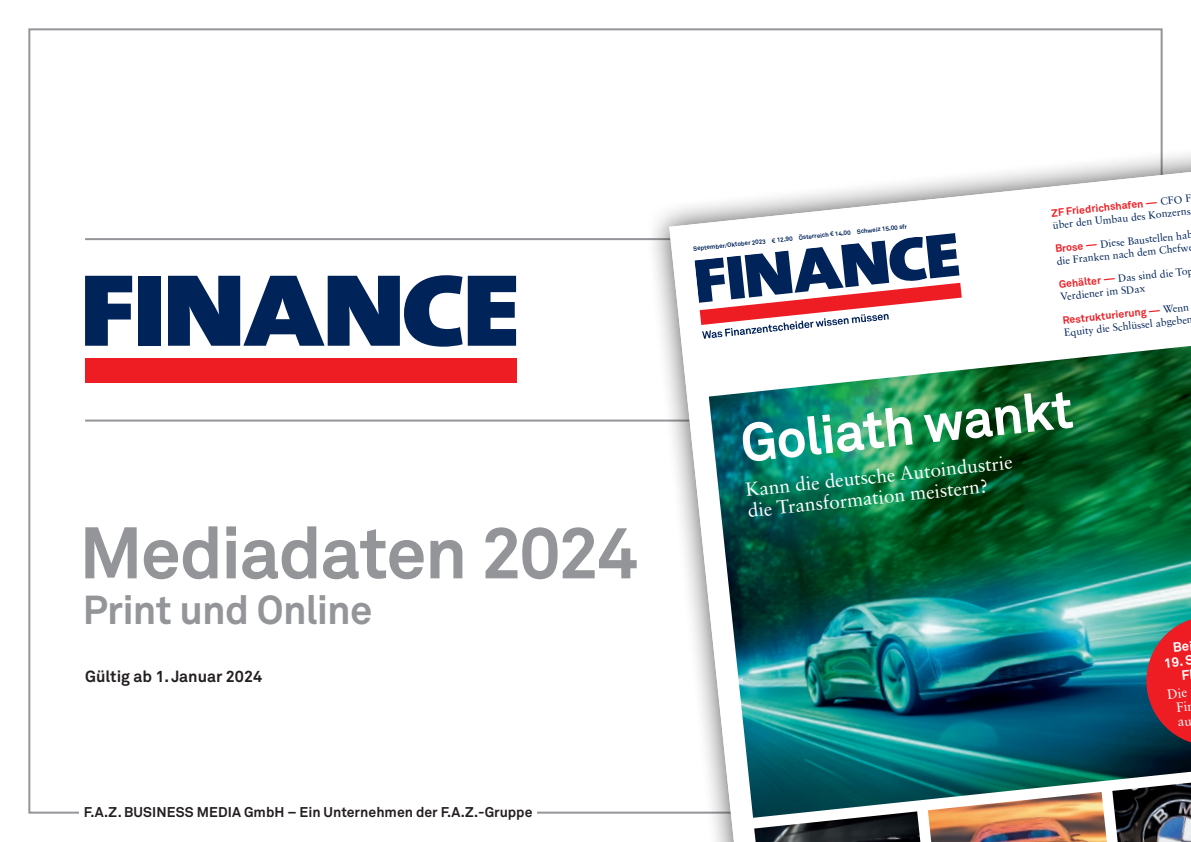
<style>
.page{position:relative;width:1191px;height:842px;background:#fff}
.page>*{position:absolute;margin:0;border:0;box-sizing:border-box;transform-origin:0 0}
.t1{font:700 72px "Akkurat Std";letter-spacing:-.025em;color:#939598}
.t2{font:700 53.4px "Akkurat Std";color:#fff}
.t3{font:700 40px "Akkurat Std";letter-spacing:-.02em;color:#939598}
.t4{font:19px/21px "Sabon LT Std";color:#fff}
.t5{font:700 16px "Akkurat Std";color:#231f20}
.t6{font:700 14px "Akkurat Std";color:#231f20}
.t7{font:13.4px/14.2px "Sabon LT Std";color:#fff;text-align:center}
.t8{font:700 13.4px/14.2px "Akkurat Std";color:#fff}
.t9{font:10.4px/12.4px "Sabon LT Std";color:#002359}
.t10{font:700 10.4px "Akkurat Std";color:#ee1d23}
.t11{font:700 6.2px "Akkurat Std";color:#002359}
.s1{font-family:"Sabon LT Std";font-weight:400;color:#002359}
.s2{font-family:"Akkurat Std";font-weight:700;color:#ee1d23}
</style>
<div class="page">
<div style="left:85px;top:358px;width:431px;height:24px;background:#ee1d23"></div>
<svg style="left:468px;top:276px;width:48px;height:70px"></svg>
<svg style="left:168px;top:275px;width:294px;height:72px"></svg>
<div style="left:138px;top:276px;width:23px;height:70px;background:#002359"></div>
<svg style="left:85px;top:276px;width:47px;height:70px"></svg>
<hr style="left:85px;top:420px;width:1021px;height:2px;background:#939598">
<hr style="left:85px;top:238px;width:1021px;height:2px;background:#939598">
<div style="left:645px;top:144px;width:546px;height:698px;background:#231f20;opacity:.75"></div>
<svg style="left:669px;top:172px;width:522px;height:670px"></svg>
<img style="left:709px;top:346px;width:482px;height:472px">
<img style="left:754px;top:811px;width:166px;height:31px">
<img style="left:928px;top:792px;width:178px;height:50px">
<img style="left:1112px;top:783px;width:79px;height:59px">
<svg style="left:694px;top:233px;width:267px;height:106px"></svg>
<svg style="left:1143px;top:613px;width:48px;height:136px;background:#9b3e45"></svg>
<h1 class="t1" style="left:79px;top:509px;width:560px">Mediadaten 2024</h1>
<h3 class="t3" style="left:83px;top:585px;width:291px">Print und Online</h3>
<h3 class="t5" style="left:85px;top:666px;width:179px">Gültig ab 1. Januar 2024</h3>
<h3 class="t6" style="left:84px;top:804px;width:450px">F.A.Z. BUSINESS MEDIA GmbH – Ein Unternehmen der F.A.Z.-Gruppe</h3>
<p class="t11" style="left:693px;top:245px;width:216px;rotate:-6deg">September/Oktober 2023 € 12,90 Österreich € 14,00 Schweiz 15,00 sfr</p>
<p class="t10" style="left:1051px;top:207px;width:142px;rotate:-6deg">ZF Friedrichshafen — <span class="s1">CFO F</span></p>
<p class="t9" style="left:1052px;top:219px;width:140px;rotate:-6deg">über den Umbau des Konzerns</p>
<p class="t9" style="left:1054px;top:242px;width:140px;rotate:-6deg"><span class="s2">Brose —</span> Diese Baustellen hab die Franken nach dem Chefw</p>
<p class="t9" style="left:1058px;top:278px;width:136px;rotate:-6deg"><span class="s2">Gehälter —</span> Das sind die Top<br>Verdiener im SDax</p>
<p class="t10" style="left:1062px;top:314px;width:128px;rotate:-6deg">Restrukturierung — <span class="s1">Wenn</span></p>
<p class="t9" style="left:1063px;top:326px;width:131px;rotate:-6deg">Equity die Schlüssel abgeben</p>
<h2 class="t2" style="left:737px;top:411px;width:335px;rotate:-6deg">Goliath wankt</h2>
<h3 class="t4" style="left:744px;top:479px;width:270px;rotate:-6deg">Kann die deutsche Autoindustrie die Transformation meistern?</h3>
<p class="t8" style="left:1179px;top:654px;width:15px;text-indent:-16px;rotate:-6deg">19. S<br>F</p>
<p class="t7" style="left:1166px;top:687px;width:23px;rotate:-6deg">Die<br>Fi au</p>
</div>
